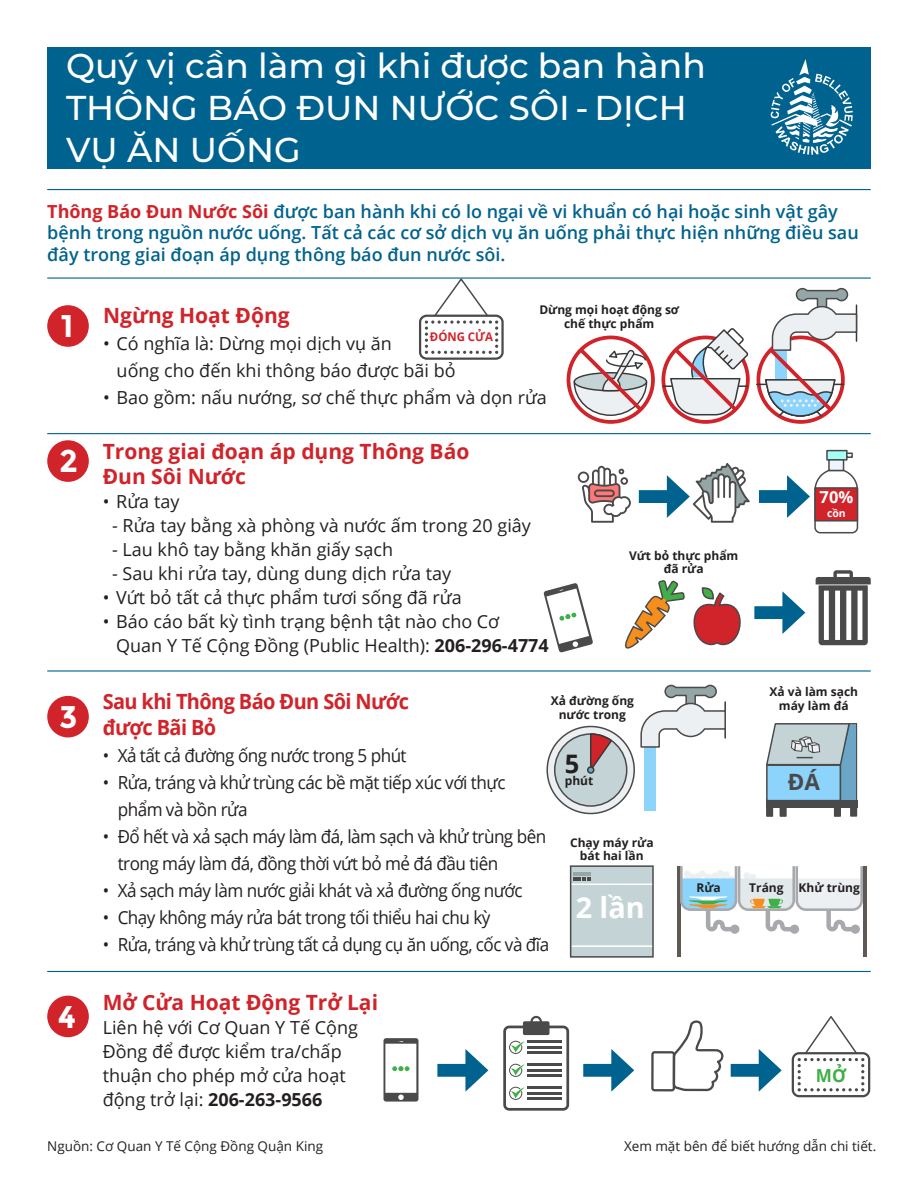
<style>
.page{position:relative;width:918px;height:1188px;background:#fff}
.page>*{position:absolute;margin:0;border:0;box-sizing:border-box;transform-origin:0 0}
.t1{font:500 34.5px/42px "Montserrat";color:#fff}
.t2{font:700 31.35px "Montserrat";color:#fff}
.t3{font:700 28.8px "Open Sans";color:#fff}
.t4{font:700 25.5px "Open Sans";color:#231f20}
.t5{font:700 22.5px "Open Sans";color:#4a4a4a}
.t6{font:700 21px/25.2px "Open Sans";color:#d1232a}
.t7{font:700 21px/25.2px "Open Sans";letter-spacing:-.03em;color:#d1232a;scale:.95 1}
.t8{font:18px/24px "Open Sans";color:#231f20}
.t9{font:18px/27px "Open Sans";letter-spacing:-.03em;color:#231f20;scale:.95 1}
.t10{font:600 18px/21.6px "Open Sans";color:#00628e}
.t11{font:700 18px "Open Sans";color:#40ae49;scale:.95 1}
.t12{font:700 16.5px "Open Sans";color:#fff}
.t13{font:13.5px "Open Sans";color:#231f20}
.t14{font:700 12px/13.5px "Open Sans";color:#231f20;text-align:center}
.t15{font:700 12px "Open Sans";color:#d1232a;scale:.95 1}
.t16{font:700 10.5px "Open Sans";color:#fff}
.s1{font-weight:700;color:#d1232a}
.s2{font-weight:700}
</style>
<div class="page">
<div style="left:47px;top:47px;width:824px;height:121px;background:#00628e"></div>
<svg style="left:771px;top:59px;width:82px;height:96px"></svg>
<div style="left:47px;top:305px;width:42px;height:42px;background:#d1232a;border-radius:50%"></div>
<div style="left:47px;top:440px;width:42px;height:42px;background:#d1232a;border-radius:50%"></div>
<div style="left:47px;top:696px;width:42px;height:41px;background:#d1232a;border-radius:50%"></div>
<div style="left:47px;top:996px;width:42px;height:41px;background:#d1232a;border-radius:50%"></div>
<hr style="left:47px;top:433px;width:824px;height:1px;background:#00628e">
<hr style="left:47px;top:670px;width:824px;height:2px;background:#00628e">
<hr style="left:47px;top:971px;width:824px;height:1px;background:#00628e">
<hr style="left:47px;top:189px;width:824px;height:1px;background:#00628e">
<hr style="left:47px;top:278px;width:824px;height:1px;background:#00628e">
<div style="left:792px;top:1052px;width:78px;height:45px;border:2px solid #4a4a4a;border-radius:6px"></div>
<svg style="left:798px;top:1016px;width:66px;height:75px"></svg>
<svg style="left:651px;top:1020px;width:73px;height:71px"></svg>
<div style="left:731px;top:1064px;width:37px;height:13px;background:#00628e"></div>
<svg style="left:759px;top:1049px;width:23px;height:43px"></svg>
<div style="left:583px;top:1064px;width:37px;height:13px;background:#00628e"></div>
<svg style="left:611px;top:1049px;width:23px;height:43px"></svg>
<div style="left:437px;top:1064px;width:37px;height:13px;background:#00628e"></div>
<svg style="left:465px;top:1049px;width:23px;height:43px"></svg>
<svg style="left:547px;top:727px;width:87px;height:87px;background:#d3d6d8"></svg>
<div style="left:546px;top:726px;width:89px;height:88px;border:2px solid #4a4a4a;border-radius:50%"></div>
<div style="left:555px;top:734px;width:72px;height:72px;background:#c4d4d6;border-radius:50%"></div>
<div style="left:554px;top:733px;width:73px;height:74px;border:2px solid #4a4a4a;border-radius:50%"></div>
<svg style="left:588px;top:733px;width:26px;height:40px"></svg>
<div style="left:587px;top:766px;width:7px;height:8px;border:2px solid #383838;border-radius:50%"></div>
<div style="left:644px;top:747px;width:12px;height:64px;background:#8cd4fc"></div>
<svg style="left:640px;top:684px;width:86px;height:64px"></svg>
<svg style="left:816px;top:570px;width:55px;height:75px"></svg>
<div style="left:570px;top:865px;width:84px;height:93px;background:#c4d4d6;border:2px solid #4a4a4a"></div>
<hr style="left:572px;top:884px;width:80px;height:1px;background:#fff">
<hr style="left:572px;top:945px;width:80px;height:2px;background:#fff">
<svg style="left:573px;top:877px;width:18px;height:3px"></svg>
<hr style="left:573px;top:872px;width:17px;height:3px;background:#94a6a6">
<svg style="left:383px;top:1038px;width:36px;height:64px"></svg>
<div style="left:419px;top:315px;width:85px;height:45px;border:2px solid #4a4a4a;border-radius:7px"></div>
<svg style="left:425px;top:277px;width:73px;height:77px"></svg>
<div style="left:826px;top:450px;width:22px;height:11px;background:#a6fff7;border:2px solid #4a4a4a"></div>
<svg style="left:846px;top:453px;width:7px;height:5px"></svg>
<div style="left:828px;top:459px;width:16px;height:12px;background:#edf5ff;border:2px solid #4a4a4a"></div>
<svg style="left:543px;top:583px;width:50px;height:70px"></svg>
<svg style="left:578px;top:466px;width:53px;height:57px"></svg>
<div style="left:639px;top:490px;width:37px;height:13px;background:#00628e"></div>
<svg style="left:667px;top:463px;width:83px;height:60px"></svg>
<div style="left:759px;top:490px;width:37px;height:13px;background:#00628e"></div>
<svg style="left:787px;top:469px;width:72px;height:65px"></svg>
<div style="left:754px;top:606px;width:37px;height:13px;background:#00628e"></div>
<svg style="left:782px;top:591px;width:23px;height:43px"></svg>
<div style="left:567px;top:336px;width:88px;height:88px;border:4px solid #d1232a;border-radius:50%"></div>
<svg style="left:573px;top:344px;width:75px;height:73px"></svg>
<svg style="left:663px;top:328px;width:87px;height:88px"></svg>
<svg style="left:757px;top:287px;width:101px;height:131px"></svg>
<svg style="left:503px;top:1016px;width:66px;height:95px"></svg>
<hr style="left:527px;top:1041px;width:35px;height:2px;background:#4a4a4a">
<hr style="left:527px;top:1046px;width:35px;height:2px;background:#4a4a4a">
<hr style="left:527px;top:1052px;width:35px;height:2px;background:#4a4a4a">
<hr style="left:527px;top:1064px;width:35px;height:2px;background:#4a4a4a">
<hr style="left:527px;top:1069px;width:35px;height:2px;background:#4a4a4a">
<hr style="left:527px;top:1075px;width:35px;height:2px;background:#4a4a4a">
<hr style="left:527px;top:1087px;width:35px;height:2px;background:#4a4a4a">
<hr style="left:527px;top:1092px;width:35px;height:2px;background:#4a4a4a">
<hr style="left:527px;top:1098px;width:35px;height:2px;background:#4a4a4a">
<svg style="left:625px;top:580px;width:116px;height:69px"></svg>
<div style="left:766px;top:800px;width:91px;height:8px;background:#4a4a4a"></div>
<div style="left:766px;top:808px;width:7px;height:9px;background:#4a4a4a;border:1px solid #4a4a4a"></div>
<div style="left:780px;top:808px;width:7px;height:9px;background:#4a4a4a;border:1px solid #4a4a4a"></div>
<div style="left:834px;top:808px;width:7px;height:9px;background:#4a4a4a;border:1px solid #4a4a4a"></div>
<div style="left:850px;top:808px;width:7px;height:9px;background:#4a4a4a;border:1px solid #4a4a4a"></div>
<svg style="left:766px;top:723px;width:92px;height:81px;background:#96bacc"></svg>
<hr style="left:677px;top:866px;width:3px;height:91px;background:#5e5954">
<hr style="left:863px;top:866px;width:3px;height:91px;background:#5e5954">
<svg style="left:680px;top:866px;width:183px;height:68px"></svg>
<div style="left:851px;top:925px;width:9px;height:9px;background:#a8a9ad;border-radius:50%"></div>
<div style="left:699px;top:870px;width:7px;height:7px;background:#edf0f2;border-radius:50%"></div>
<div style="left:684px;top:871px;width:7px;height:6px;background:#edf0f2;border-radius:50%"></div>
<p class="t1" style="left:66px;top:44px;width:641px">Quý vị cần làm gì khi được ban hành<br>THÔNG BÁO ĐUN NƯỚC SÔI - DỊCH<br>VỤ ĂN UỐNG</p>
<p class="t10" style="left:47px;top:200px;width:813px"><span class="s1">Thông Báo Đun Nước Sôi</span> được ban hành khi có lo ngại về vi khuẩn có hại hoặc sinh vật gây bệnh trong nguồn nước uống. Tất cả các cơ sở dịch vụ ăn uống phải thực hiện những điều sau đây trong giai đoạn áp dụng thông báo đun nước sôi.</p>
<p class="t2" style="left:61px;top:308px;width:14px">1</p>
<p class="t14" style="left:539px;top:303px;width:141px">Dừng mọi hoạt động sơ chế thực phẩm</p>
<p class="t6" style="left:103px;top:302px;width:188px">Ngừng Hoạt Động</p>
<p class="t8" style="left:117px;top:329px;width:341px;line-height:27px;text-indent:-14px">• Có nghĩa là: Dừng mọi dịch vụ ăn<br>uống cho đến khi thông báo được bãi bỏ</p>
<p class="t8" style="left:103px;top:385px;width:445px">• Bao gồm: nấu nướng, sơ chế thực phẩm và dọn rửa</p>
<p class="t15" style="left:430px;top:328px;width:68px">ĐÓNG CỬA</p>
<p class="t6" style="left:103px;top:438px;width:368px">Trong giai đoạn áp dụng Thông Báo<br>Đun Sôi Nước</p>
<p class="t8" style="left:103px;top:489px;width:78px">• Rửa tay</p>
<p class="t8" style="left:112px;top:513px;width:420px">- Rửa tay bằng xà phòng và nước ấm trong 20 giây</p>
<p class="t8" style="left:112px;top:537px;width:282px">- Lau khô tay bằng khăn giấy sạch</p>
<p class="t8" style="left:112px;top:561px;width:341px">- Sau khi rửa tay, dùng dung dịch rửa tay</p>
<p class="t8" style="left:103px;top:585px;width:361px">• Vứt bỏ tất cả thực phẩm tươi sống đã rửa</p>
<p class="t8" style="left:116px;top:609px;width:434px;text-indent:-14px">• Báo cáo bất kỳ tình trạng bệnh tật nào cho Cơ<br>Quan Y Tế Cộng Đồng (Public Health): <span class="s2">206-296-4774</span></p>
<p class="t7" style="left:103px;top:689px;width:324px">Sau khi Thông Báo Đun Sôi Nước được Bãi Bỏ</p>
<p class="t9" style="left:103px;top:741px;width:321px">• Xả tất cả đường ống nước trong 5 phút</p>
<p class="t9" style="left:118px;top:768px;width:410px;text-indent:-15px">• Rửa, tráng và khử trùng các bề mặt tiếp xúc với thực phẩm và bồn rửa</p>
<p class="t9" style="left:118px;top:822px;width:453px;text-indent:-15px">• Đổ hết và xả sạch máy làm đá, làm sạch và khử trùng bên trong máy làm đá, đồng thời vứt bỏ mẻ đá đầu tiên</p>
<p class="t9" style="left:103px;top:876px;width:444px">• Xả sạch máy làm nước giải khát và xả đường ống nước</p>
<p class="t9" style="left:103px;top:903px;width:410px">• Chạy không máy rửa bát trong tối thiểu hai chu kỳ</p>
<p class="t9" style="left:103px;top:930px;width:471px">• Rửa, tráng và khử trùng tất cả dụng cụ ăn uống, cốc và đĩa</p>
<p class="t6" style="left:103px;top:989px;width:277px">Mở Cửa Hoạt Động Trở Lại</p>
<p class="t8" style="left:103px;top:1015px;width:257px">Liên hệ với Cơ Quan Y Tế Cộng<br>Đồng để được kiểm tra/chấp thuận cho phép mở cửa hoạt động trở lại: <span class="s2">206-263-9566</span></p>
<p class="t13" style="left:47px;top:1137px;width:277px">Nguồn: Cơ Quan Y Tế Cộng Đồng Quận King</p>
<p class="t13" style="left:624px;top:1137px;width:254px">Xem mặt bên để biết hướng dẫn chi tiết.</p>
<p class="t2" style="left:59px;top:443px;width:20px">2</p>
<p class="t12" style="left:820px;top:486px;width:35px">70%</p>
<p class="t16" style="left:827px;top:506px;width:20px">cồn</p>
<p class="t14" style="left:629px;top:549px;width:111px">Vứt bỏ thực phẩm đã rửa</p>
<p class="t14" style="left:769px;top:685px;width:90px">Xả và làm sạch máy làm đá</p>
<p class="t14" style="left:551px;top:694px;width:85px">Xả đường ống nước trong</p>
<p class="t2" style="left:59px;top:698px;width:20px">3</p>
<p class="t4" style="left:565px;top:746px;width:16px">5</p>
<p class="t14" style="left:565px;top:774px;width:30px">phút</p>
<p class="t5" style="left:788px;top:766px;width:34px">ĐÁ</p>
<p class="t14" style="left:570px;top:835px;width:85px">Chạy máy rửa bát hai lần</p>
<p class="t14" style="left:696px;top:880px;width:26px">Rửa</p>
<p class="t14" style="left:749px;top:880px;width:36px">Tráng</p>
<p class="t14" style="left:799px;top:880px;width:63px">Khử trùng</p>
<p class="t3" style="left:576px;top:888px;width:71px">2 lần</p>
<p class="t2" style="left:58px;top:998px;width:20px">4</p>
<p class="t11" style="left:816px;top:1063px;width:33px">MỞ</p>
</div>
